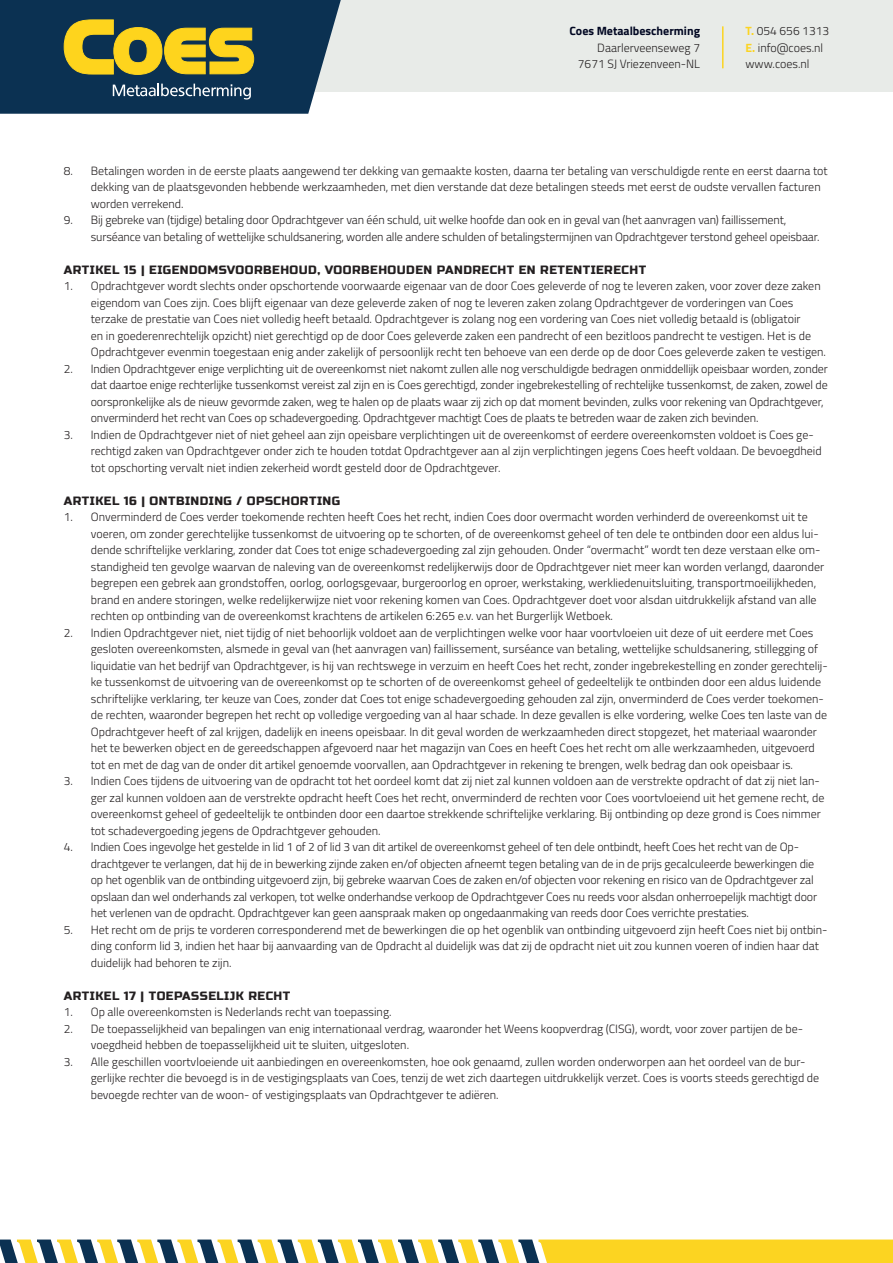
<style>
.page{position:relative;width:893px;height:1263px;background:#fff}
.page>*{position:absolute;margin:0;border:0;box-sizing:border-box;transform-origin:0 0}
.t1{font:300 12px/16.5px "Titillium";color:#231f20}
.t2{font:12px "Russo One";letter-spacing:.04em;color:#231f20}
.t3{font:700 12px "Titillium";color:#010722}
.s1{font-weight:700;color:#fcd421}
</style>
<div class="page">
<div style="left:0;top:0;width:893px;height:91px;background:#e8ebe8"></div>
<svg style="left:0;top:1239px;width:893px;height:24px"></svg>
<hr style="left:722px;top:26px;width:1px;height:42px;background:#fcd421">
<svg style="left:0;top:0;width:341px;height:114px;background:#435953"></svg>
<p class="t3" style="left:569px;top:22px;width:132px">Coes Metaalbescherming</p>
<p class="t1" style="left:578px;top:39px;width:124px;text-align:right">Daarlerveenseweg 7<br>7671 SJ Vriezenveen-NL</p>
<p class="t1" style="left:745px;top:22px;width:85px"><span class="s1">T.</span> 054 656 1313<br><span class="s1">E.</span> info@coes.nl www.coes.nl</p>
<p class="t1" style="left:91px;top:162px;width:738px;text-indent:-27px">8. Betalingen worden in de eerste plaats aangewend ter dekking van gemaakte kosten, daarna ter betaling van verschuldigde rente en eerst daarna tot dekking van de plaatsgevonden hebbende werkzaamheden, met dien verstande dat deze betalingen steeds met eerst de oudste vervallen facturen worden verrekend.</p>
<p class="t1" style="left:91px;top:211px;width:730px;text-indent:-27px">9. Bij gebreke van (tijdige) betaling door Opdrachtgever van één schuld, uit welke hoofde dan ook en in geval van (het aanvragen van) faillissement, surséance van betaling of wettelijke schuldsanering, worden alle andere schulden of betalingstermijnen van Opdrachtgever terstond geheel opeisbaar.</p>
<p class="t2" style="left:64px;top:263px;width:584px">ARTIKEL 15 | EIGENDOMSVOORBEHOUD, VOORBEHOUDEN PANDRECHT EN RETENTIERECHT</p>
<p class="t1" style="left:91px;top:277px;width:737px;text-indent:-27px">1. Opdrachtgever wordt slechts onder opschortende voorwaarde eigenaar van de door Coes geleverde of nog te leveren zaken, voor zover deze zaken eigendom van Coes zijn. Coes blijft eigenaar van deze geleverde zaken of nog te leveren zaken zolang Opdrachtgever de vorderingen van Coes terzake de prestatie van Coes niet volledig heeft betaald. Opdrachtgever is zolang nog een vordering van Coes niet volledig betaald is (obligatoir<br>en in goederenrechtelijk opzicht) niet gerechtigd op de door Coes geleverde zaken een pandrecht of een bezitloos pandrecht te vestigen. Het is de Opdrachtgever evenmin toegestaan enig ander zakelijk of persoonlijk recht ten behoeve van een derde op de door Coes geleverde zaken te vestigen.</p>
<p class="t1" style="left:91px;top:360px;width:739px;text-indent:-27px">2. Indien Opdrachtgever enige verplichting uit de overeenkomst niet nakomt zullen alle nog verschuldigde bedragen onmiddellijk opeisbaar worden, zonder dat daartoe enige rechterlijke tussenkomst vereist zal zijn en is Coes gerechtigd, zonder ingebrekestelling of rechtelijke tussenkomst, de zaken, zowel de oorspronkelijke als de nieuw gevormde zaken, weg te halen op de plaats waar zij zich op dat moment bevinden, zulks voor rekening van Opdrachtgever, onverminderd het recht van Coes op schadevergoeding. Opdrachtgever machtigt Coes de plaats te betreden waar de zaken zich bevinden.</p>
<p class="t1" style="left:91px;top:426px;width:732px;text-indent:-27px">3. Indien de Opdrachtgever niet of niet geheel aan zijn opeisbare verplichtingen uit de overeenkomst of eerdere overeenkomsten voldoet is Coes ge&shy;rechtigd zaken van Opdrachtgever onder zich te houden totdat Opdrachtgever aan al zijn verplichtingen jegens Coes heeft voldaan. De bevoegdheid tot opschorting vervalt niet indien zekerheid wordt gesteld door de Opdrachtgever.</p>
<p class="t2" style="left:64px;top:494px;width:278px">ARTIKEL 16 | ONTBINDING / OPSCHORTING</p>
<p class="t1" style="left:91px;top:508px;width:735px;text-indent:-27px">1. Onverminderd de Coes verder toekomende rechten heeft Coes het recht, indien Coes door overmacht worden verhinderd de overeenkomst uit te voeren, om zonder gerechtelijke tussenkomst de uitvoering op te schorten, of de overeenkomst geheel of ten dele te ontbinden door een aldus lui&shy;dende schriftelijke verklaring, zonder dat Coes tot enige schadevergoeding zal zijn gehouden. Onder “overmacht” wordt ten deze verstaan elke om&shy;standigheid ten gevolge waarvan de naleving van de overeenkomst redelijkerwijs door de Opdrachtgever niet meer kan worden verlangd, daaronder begrepen een gebrek aan grondstoffen, oorlog, oorlogsgevaar, burgeroorlog en oproer, werkstaking, werkliedenuitsluiting, transportmoeilijkheden, brand en andere storingen, welke redelijkerwijze niet voor rekening komen van Coes. Opdrachtgever doet voor alsdan uitdrukkelijk afstand van alle rechten op ontbinding van de overeenkomst krachtens de artikelen 6:265 e.v. van het Burgerlijk Wetboek.</p>
<p class="t1" style="left:91px;top:624px;width:738px;text-indent:-27px">2. Indien Opdrachtgever niet, niet tijdig of niet behoorlijk voldoet aan de verplichtingen welke voor haar voortvloeien uit deze of uit eerdere met Coes gesloten overeenkomsten, alsmede in geval van (het aanvragen van) faillissement, surséance van betaling, wettelijke schuldsanering, stillegging of liquidatie van het bedrijf van Opdrachtgever, is hij van rechtswege in verzuim en heeft Coes het recht, zonder ingebrekestelling en zonder gerechtelij&shy;ke tussenkomst de uitvoering van de overeenkomst op te schorten of de overeenkomst geheel of gedeeltelijk te ontbinden door een aldus luidende schriftelijke verklaring, ter keuze van Coes, zonder dat Coes tot enige schadevergoeding gehouden zal zijn, onverminderd de Coes verder toekomen&shy;de rechten, waaronder begrepen het recht op volledige vergoeding van al haar schade. In deze gevallen is elke vordering, welke Coes ten laste van de Opdrachtgever heeft of zal krijgen, dadelijk en ineens opeisbaar. In dit geval worden de werkzaamheden direct stopgezet, het materiaal waaronder het te bewerken object en de gereedschappen afgevoerd naar het magazijn van Coes en heeft Coes het recht om alle werkzaamheden, uitgevoerd tot en met de dag van de onder dit artikel genoemde voorvallen, aan Opdrachtgever in rekening te brengen, welk bedrag dan ook opeisbaar is.</p>
<p class="t1" style="left:91px;top:772px;width:735px;text-indent:-27px">3. Indien Coes tijdens de uitvoering van de opdracht tot het oordeel komt dat zij niet zal kunnen voldoen aan de verstrekte opdracht of dat zij niet lan&shy;ger zal kunnen voldoen aan de verstrekte opdracht heeft Coes het recht, onverminderd de rechten voor Coes voortvloeiend uit het gemene recht, de overeenkomst geheel of gedeeltelijk te ontbinden door een daartoe strekkende schriftelijke verklaring. Bij ontbinding op deze grond is Coes nimmer tot schadevergoeding jegens de Opdrachtgever gehouden.</p>
<p class="t1" style="left:91px;top:838px;width:728px;text-indent:-27px">4. Indien Coes ingevolge het gestelde in lid 1 of 2 of lid 3 van dit artikel de overeenkomst geheel of ten dele ontbindt, heeft Coes het recht van de Op&shy;drachtgever te verlangen, dat hij de in bewerking zijnde zaken en/of objecten afneemt tegen betaling van de in de prijs gecalculeerde bewerkingen die op het ogenblik van de ontbinding uitgevoerd zijn, bij gebreke waarvan Coes de zaken en/of objecten voor rekening en risico van de Opdrachtgever zal opslaan dan wel onderhands zal verkopen, tot welke onderhandse verkoop de Opdrachtgever Coes nu reeds voor alsdan onherroepelijk machtigt door het verlenen van de opdracht. Opdrachtgever kan geen aanspraak maken op ongedaanmaking van reeds door Coes verrichte prestaties.</p>
<p class="t1" style="left:91px;top:921px;width:738px;text-indent:-27px">5. Het recht om de prijs te vorderen corresponderend met de bewerkingen die op het ogenblik van ontbinding uitgevoerd zijn heeft Coes niet bij ontbin&shy;ding conform lid 3, indien het haar bij aanvaarding van de Opdracht al duidelijk was dat zij de opdracht niet uit zou kunnen voeren of indien haar dat duidelijk had behoren te zijn.</p>
<p class="t2" style="left:64px;top:989px;width:228px">ARTIKEL 17 | TOEPASSELIJK RECHT</p>
<p class="t1" style="left:64px;top:1003px;width:329px">1. Op alle overeenkomsten is Nederlands recht van toepassing.</p>
<p class="t1" style="left:91px;top:1020px;width:714px;text-indent:-27px">2. De toepasselijkheid van bepalingen van enig internationaal verdrag, waaronder het Weens koopverdrag (CISG), wordt, voor zover partijen de be&shy;voegdheid hebben de toepasselijkheid uit te sluiten, uitgesloten.</p>
<p class="t1" style="left:91px;top:1053px;width:730px;text-indent:-27px">3. Alle geschillen voortvloeiende uit aanbiedingen en overeenkomsten, hoe ook genaamd, zullen worden onderworpen aan het oordeel van de bur&shy;gerlijke rechter die bevoegd is in de vestigingsplaats van Coes, tenzij de wet zich daartegen uitdrukkelijk verzet. Coes is voorts steeds gerechtigd de bevoegde rechter van de woon- of vestigingsplaats van Opdrachtgever te adiëren.</p>
</div>
